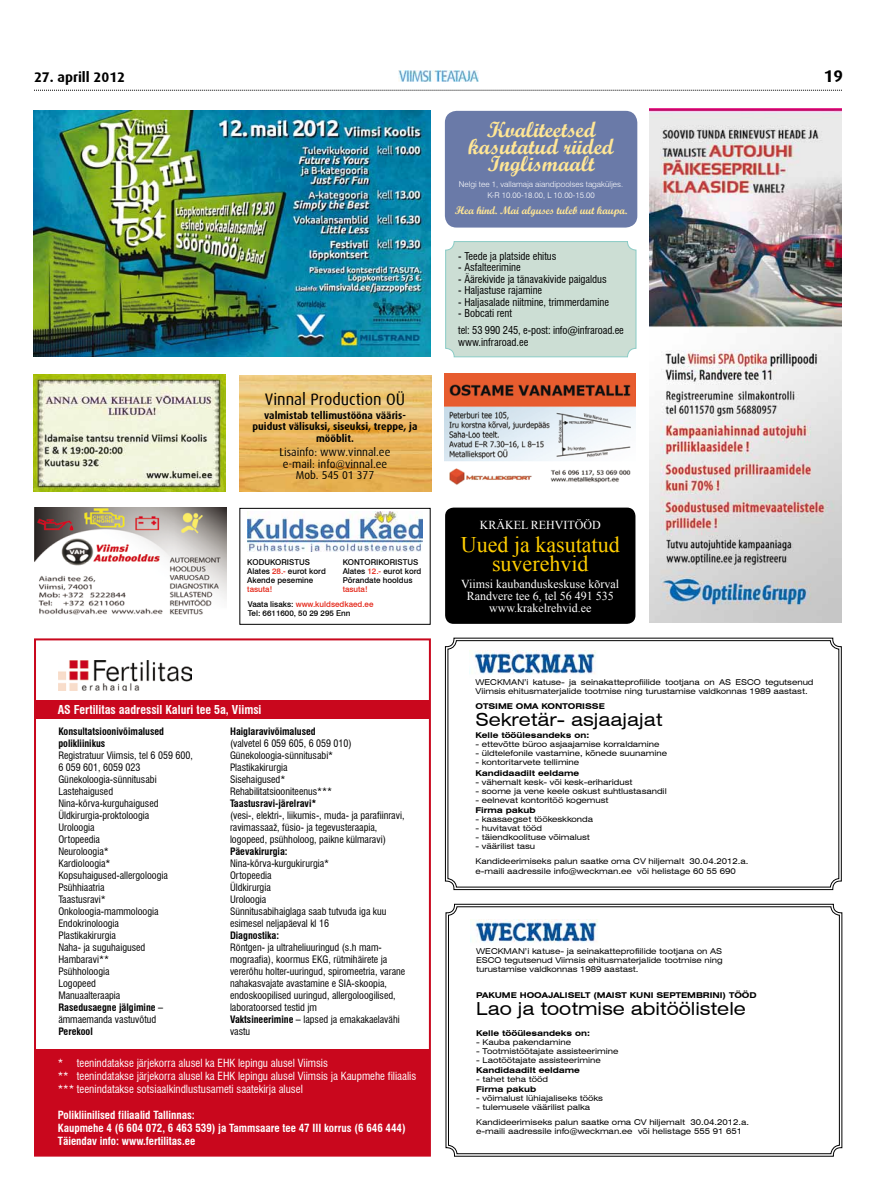
<style>
.page{position:relative;width:893px;height:1191px;background:#fff}
.page>*{position:absolute;margin:0;border:0;box-sizing:border-box;transform-origin:0 0}
.t1{font:22.3px/19.3px "Times New Roman";color:#ffce00;text-align:center}
.t2{font:21.9px/16.9px "Script MT Bold";color:#ffe695;text-align:center}
.t3{font:expanded 18px "Swiss 721 BT";color:#000}
.t4{font:700 17px "Dax";color:#000}
.t5{font:16.6px "Dax";color:#000;scale:.96 1}
.t6{font:700 14px "Dax";color:#000}
.t7{font:12.2px/12px "Times New Roman";color:#fff;text-align:center}
.t8{font:700 condensed 12px "Swiss 721 BT";color:#fff}
.t9{font:11.4px/11.4px "Dax";color:#000;text-align:center;scale:.96 1}
.t10{font:condensed 11px/13px "Swiss 721 BT";color:#fff}
.t11{font:700 condensed 11px/13px "Swiss 721 BT";color:#fff}
.t12{font:11px "Script MT Bold";letter-spacing:-.01em;color:#ffe695}
.t13{font:condensed 10.5px/17.2px "Swiss 721 BT";color:#000}
.t14{font:700 10.4px/11.4px "Dax";color:#000;text-align:center;scale:.96 1}
.t15{font:condensed 10px/12px "Swiss 721 BT";color:#000}
.t16{font:700 condensed 10px/12px "Swiss 721 BT";color:#000}
.t17{font:expanded 8px/9px "Swiss 721 BT";color:#000}
.t18{font:700 expanded 8px "Swiss 721 BT";color:#000}
.t19{font:500 8px/9px "Swiss 721 BT";color:#000}
.t20{font:300 8px/11px "Swiss 721 BT";color:#fff;text-align:center}
.t21{font:500 8px/14.8px "Swiss 721 BT";color:#e42618}
.s1{color:#e42618}
.s2{color:#000}
.s3{font-weight:700}
</style>
<div class="page">
<img style="left:399px;top:70px;width:79px;height:12px">
<svg style="left:34px;top:90px;width:808px;height:1px"></svg>
<div style="left:36px;top:700px;width:394px;height:18px;background:#c9071d"></div>
<div style="left:35px;top:1049px;width:394px;height:105px;background:#c9071d"></div>
<img style="left:59px;top:660px;width:132px;height:30px">
<div style="left:34px;top:638px;width:397px;height:518px;border:2px solid #c9071d"></div>
<img style="left:34px;top:110px;width:397px;height:247px">
<img style="left:650px;top:109px;width:191px;height:514px">
<img style="left:34px;top:507px;width:192px;height:108px">
<img style="left:248px;top:512px;width:174px;height:39px">
<div style="left:239px;top:508px;width:192px;height:117px;border:1px solid #000"></div>
<img style="left:240px;top:375px;width:191px;height:117px">
<img style="left:34px;top:375px;width:191px;height:116px">
<div style="left:445px;top:507px;width:190px;height:117px;background:#000;border-radius:9px"></div>
<img style="left:445px;top:373px;width:191px;height:112px">
<div style="left:446px;top:241px;width:190px;height:116px;background:#ccded4;border-radius:9px"></div>
<div style="left:445px;top:241px;width:191px;height:116px;border:1px solid #8accc6;border-radius:9px"></div>
<div style="left:445px;top:111px;width:192px;height:116px;background:#6a7aa8;border-radius:12px"></div>
<svg style="left:445px;top:637px;width:397px;height:253px"></svg>
<div style="left:448px;top:640px;width:391px;height:247px;border:1px solid #000;border-radius:8px"></div>
<svg style="left:445px;top:903px;width:397px;height:253px"></svg>
<div style="left:448px;top:906px;width:392px;height:248px;border:1px solid #000;border-radius:8px"></div>
<h3 class="t6" style="left:34px;top:69px;width:93px">27. aprill 2012</h3>
<h3 class="t4" style="left:824px;top:66px;width:21px">19</h3>
<h2 class="t2" style="left:469px;top:121px;width:147px">Kvaliteetsed kasutatud riided<br>Inglismaalt</h2>
<p class="t20" style="left:459px;top:178px;width:166px">Nelgi tee 1, vallamaja aiandipoolses tagaküljes.<br>K-R 10.00-18.00, L 10.00-15.00</p>
<p class="t12" style="left:455px;top:203px;width:174px">Hea hind. Mai alguses tuleb uut kaupa.</p>
<h3 class="t5" style="left:265px;top:389px;width:148px">Vinnal Production OÜ</h3>
<p class="t14" style="left:253px;top:410px;width:173px">valmistab tellimustööna vääris&shy;puidust välisuksi, siseuksi, treppe, ja mööblit.</p>
<p class="t9" style="left:280px;top:447px;width:117px">Lisainfo: www.vinnal.ee e-mail: info@vinnal.ee<br>Mob. 545 01 377</p>
<p class="t19" style="left:247px;top:558px;width:80px">KODUKORISTUS<br>Alates <span class="s1">28.-</span> eurot kord<br>Akende pesemine</p>
<p class="t21" style="left:247px;top:582px;width:128px">tasuta!<br><span class="s2">Vaata lisaks:</span> www.kuldsedkaed.ee</p>
<p class="t19" style="left:248px;top:609px;width:104px">Tel: 6611600, 50 29 295 Enn</p>
<p class="t19" style="left:343px;top:558px;width:80px">KONTORIKORISTUS<br>Alates <span class="s1">12.-</span> eurot kord<br>Põrandate hooldus</p>
<p class="t21" style="left:343px;top:582px;width:26px">tasuta!</p>
<p class="t8" style="left:58px;top:703px;width:205px">AS Fertilitas aadressil Kaluri tee 5a, Viimsi</p>
<p class="t16" style="left:58px;top:725px;width:107px">Konsultatsioonivõimalused polikliinikus</p>
<p class="t15" style="left:58px;top:749px;width:136px">Registratuur Viimsis, tel 6 059 600,<br>6 059 601, 6059 023<br>Günekoloogia-sünnitusabi<br>Lastehaigused<br>Nina-kõrva-kurguhaigused<br>Üldkirurgia-proktoloogia<br>Uroloogia<br>Ortopeedia<br>Neuroloogia*<br>Kardioloogia*<br>Kopsuhaigused-allergoloogia<br>Psühhiaatria<br>Taastusravi*<br>Onkoloogia-mammoloogia<br>Endokrinoloogia<br>Plastikakirurgia<br>Naha- ja suguhaigused<br>Hambaravi**<br>Psühholoogia<br>Logopeed<br>Manuaalteraapia</p>
<p class="t16" style="left:58px;top:1001px;width:106px">Rasedusaegne jälgimine –</p>
<p class="t15" style="left:58px;top:1013px;width:99px">ämmaemanda vastuvõtud</p>
<p class="t16" style="left:58px;top:1025px;width:36px">Perekool</p>
<p class="t16" style="left:230px;top:725px;width:87px">Haiglaravivõimalused</p>
<p class="t15" style="left:230px;top:737px;width:123px">(valvetel 6 059 605, 6 059 010)<br>Günekoloogia-sünnitusabi*<br>Plastikakirurgia<br>Sisehaigused*<br>Rehabilitatsiooniteenus***</p>
<p class="t16" style="left:230px;top:797px;width:88px">Taastusravi-järelravi*</p>
<p class="t15" style="left:230px;top:809px;width:176px">(vesi-, elektri-, liikumis-, muda- ja parafiinravi, ravimassaaž, füsio- ja tegevusteraapia, logopeed, psühholoog, paikne külmaravi)</p>
<p class="t16" style="left:230px;top:845px;width:59px">Päevakirurgia:</p>
<p class="t15" style="left:230px;top:857px;width:158px">Nina-kõrva-kurgukirurgia*<br>Ortopeedia<br>Üldkirurgia<br>Uroloogia<br>Sünnitusabihaiglaga saab tutvuda iga kuu esimesel neljapäeval kl 16</p>
<p class="t16" style="left:230px;top:929px;width:51px">Diagnostika:</p>
<p class="t15" style="left:230px;top:941px;width:177px">Röntgen- ja ultraheliuuringud (s.h mam&shy;mograafia), koormus EKG, rütmihäirete ja vererõhu holter-uuringud, spiromeetria, varane nahakasvajate avastamine e SIA-skoopia, endoskoopilised uuringud, allergoloogilised, laboratoorsed testid jm<br><span class="s3">Vaktsineerimine –</span> lapsed ja emakakaelavähi vastu</p>
<p class="t10" style="left:58px;top:1056px;width:360px">* teenindatakse järjekorra alusel ka EHK lepingu alusel Viimsis<br>** teenindatakse järjekorra alusel ka EHK lepingu alusel Viimsis ja Kaupmehe filiaalis *** teenindatakse sotsiaalkindlustusameti saatekirja alusel</p>
<p class="t11" style="left:58px;top:1108px;width:349px">Polikliinilised filiaalid Tallinnas:<br>Kaupmehe 4 (6 604 072, 6 463 539) ja Tammsaare tee 47 III korrus (6 646 444)<br>Täiendav info: www.fertilitas.ee</p>
<p class="t13" style="left:458px;top:247px;width:100px">- Teede ja platside ehitus</p>
<p class="t13" style="left:458px;top:259px;width:64px">- Asfalteerimine</p>
<p class="t13" style="left:458px;top:270px;width:150px">- Äärekivide ja tänavakivide paigaldus</p>
<p class="t13" style="left:458px;top:282px;width:85px">- Haljastuse rajamine</p>
<p class="t13" style="left:458px;top:293px;width:152px">- Haljasalade niitmine, trimmerdamine</p>
<p class="t13" style="left:458px;top:305px;width:167px">- Bobcati rent<br>tel: 53 990 245, e-post: info@infraroad.ee</p>
<p class="t13" style="left:458px;top:333px;width:72px">www.infraroad.ee</p>
<p class="t7" style="left:480px;top:518px;width:18px">Kräkel</p>
<p class="t7" style="left:531px;top:518px;width:9px">rehvit</p>
<p class="t7" style="left:575px;top:518px;width:25px">ööd</p>
<h1 class="t1" style="left:461px;top:535px;width:160px">Uued ja kasutatud suverehvid</h1>
<p class="t7" style="left:461px;top:577px;width:159px">Viimsi kaubanduskeskuse kõrval<br>Randvere tee 6, tel 56 491 535 www.krakelrehvid.ee</p>
<p class="t17" style="left:475px;top:678px;width:340px;text-indent:260px">ESCO tegutsenud<br>Viimsis ehitusmaterjalide tootmise ning turustamise valdkonnas 1989 aastast.</p>
<p class="t18" style="left:475px;top:701px;width:74px">Otsi me oma kon</p>
<p class="t18" style="left:562px;top:701px;width:12px">tori</p>
<p class="t18" style="left:585px;top:701px;width:21px">sse</p>
<h3 class="t3" style="left:475px;top:709px;width:189px">Sekretär- asjaajajat</h3>
<p class="t18" style="left:475px;top:730px;width:115px">Kelle tööülesandeks on:</p>
<p class="t17" style="left:475px;top:740px;width:186px">- ettevõtte büroo asjaajamise korraldamine</p>
<p class="t17" style="left:475px;top:749px;width:193px">- üldtelefonile vastamine, kõnede suunamine</p>
<p class="t17" style="left:475px;top:758px;width:105px">- kontoritarvete tellimine</p>
<p class="t18" style="left:475px;top:768px;width:105px">Kandidaadilt eeldame</p>
<p class="t17" style="left:475px;top:777px;width:158px">- vähemalt kesk- või kesk-eriharidust</p>
<p class="t17" style="left:475px;top:786px;width:193px">- soome ja vene keele oskust suhtlustasandil</p>
<p class="t17" style="left:475px;top:795px;width:135px">- eelnevat kontoritöö kogemust</p>
<p class="t18" style="left:475px;top:805px;width:62px">Firma pakub</p>
<p class="t17" style="left:475px;top:814px;width:119px">- kaasaegset töökeskkonda</p>
<p class="t17" style="left:475px;top:823px;width:68px">- huvitavat tööd</p>
<p class="t17" style="left:475px;top:832px;width:116px">- täiendkoolituse võimalust</p>
<p class="t17" style="left:475px;top:839px;width:274px;line-height:14.7px">- väärilist tasu<br>Kandideerimiseks palun saatke oma CV hiljemalt 30.04.2012.a.</p>
<p class="t17" style="left:475px;top:866px;width:262px">e-maili aadressile info@weckman.ee või helistage 60 55 690</p>
<p class="t17" style="left:475px;top:678px;width:36px">WECKMAN</p>
<p class="t17" style="left:524px;top:678px;width:202px">’i katuse- ja seinakatteprofiilide tootjana on AS</p>
<p class="t17" style="left:476px;top:946px;width:36px">WECKMAN</p>
<p class="t17" style="left:476px;top:946px;width:248px;text-indent:49px">’i katuse- ja seinakatteprofiilide tootjana on AS<br>ESCO tegutsenud Viimsis ehitusmaterjalide tootmise ning turustamise valdkonnas 1989 aastast.</p>
<p class="t18" style="left:476px;top:990px;width:52px">Pakume hooa</p>
<p class="t18" style="left:548px;top:990px;width:154px">jaliselt (maist kuni septembrini</p>
<p class="t18" style="left:723px;top:990px;width:36px">) tööd</p>
<h3 class="t3" style="left:476px;top:998px;width:271px">Lao ja tootmise abitöölistele</h3>
<p class="t18" style="left:476px;top:1028px;width:115px">Kelle tööülesandeks on:</p>
<p class="t17" style="left:476px;top:1037px;width:96px">- Kauba pakendamine</p>
<p class="t17" style="left:476px;top:1046px;width:144px">- Tootmistöötajate assisteerimine</p>
<p class="t17" style="left:476px;top:1055px;width:126px">- Laotöötajate assisteerimine</p>
<p class="t18" style="left:476px;top:1065px;width:105px">Kandidaadilt eeldame</p>
<p class="t17" style="left:476px;top:1074px;width:73px">- tahet teha tööd</p>
<p class="t18" style="left:476px;top:1084px;width:62px">Firma pakub</p>
<p class="t17" style="left:476px;top:1094px;width:128px">- võimalust lühiajaliseks tööks</p>
<p class="t17" style="left:476px;top:1100px;width:274px;line-height:14.7px">- tulemusele väärilist palka<br>Kandideerimiseks palun saatke oma CV hiljemalt 30.04.2012.a.</p>
<p class="t17" style="left:476px;top:1126px;width:267px">e-maili aadressile info@weckman.ee või helistage 555 91 651</p>
</div>
